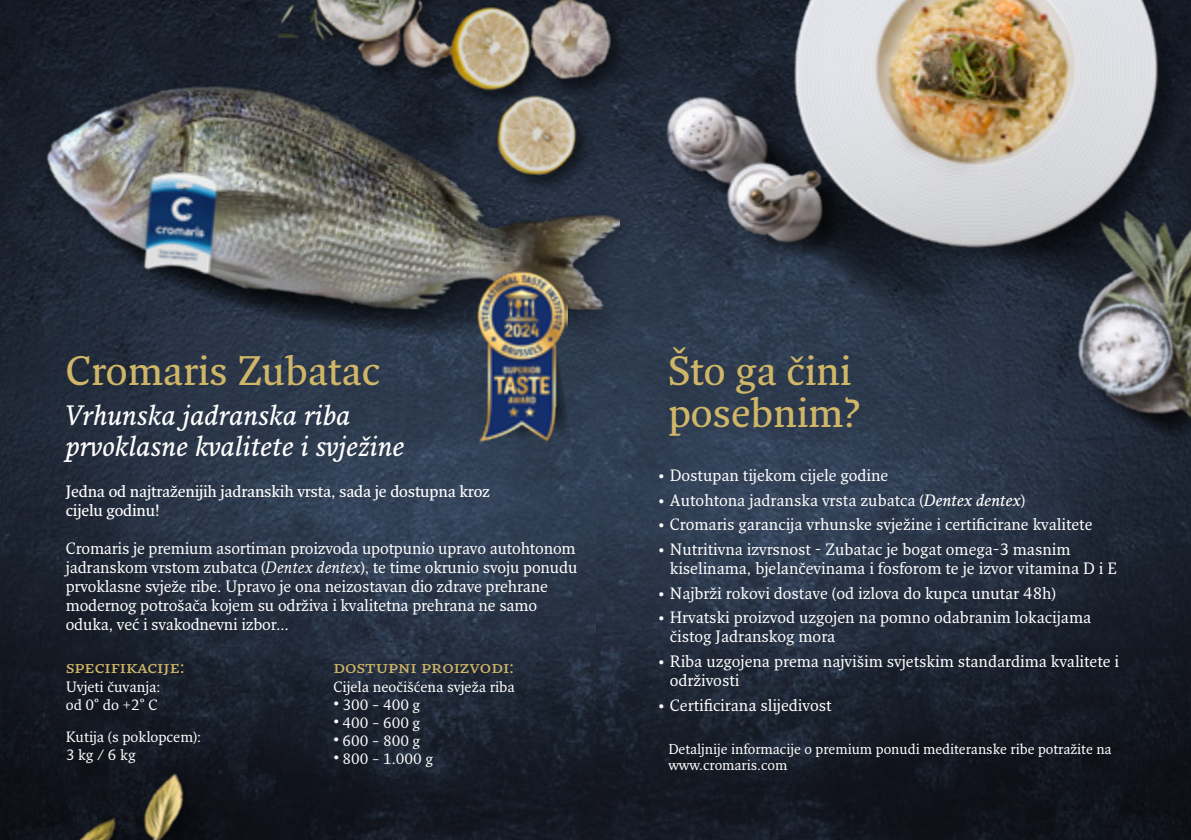
<style>
.page{position:relative;width:1191px;height:840px;background:#fff}
.page>*{position:absolute;margin:0;border:0;box-sizing:border-box;transform-origin:0 0}
.t1{font:600 40px/42px "Fresco Pro";color:#d0b667}
.t2{font:italic 600 27.2px/30.8px "Fresco Pro";color:#fff}
.t3{font:600 17.8px "Fresco Pro";color:#d0b667}
.t4{font:16px/19px "Fresco Pro";color:#fff}
.t5{font:600 16px/19px "Fresco Pro";letter-spacing:-.105em;color:#fff}
.t6{font:14.6px/18px "Fresco Pro";color:#fff}
.t7{font:14px/16px "Fresco Pro";color:#fff}
.s1{font-style:italic}
.s2{font-size:10.2px}
.s3{font-weight:600;font-style:italic}
</style>
<div class="page">
<img style="left:0;top:0;width:1191px;height:839px">
<svg style="left:702px;top:263px;width:306px;height:108px;background:#2d3b4e"></svg>
<img style="left:636px;top:74px;width:162px;height:187px">
<svg style="left:88px;top:329px;width:539px;height:18px;background:#2b3749"></svg>
<div style="left:37px;top:79px;width:599px;height:250px;background:#000;opacity:.27"></div>
<img style="left:23px;top:39px;width:597px;height:270px">
<svg style="left:206px;top:778px;width:20px;height:61px"></svg>
<img style="left:45px;top:765px;width:161px;height:74px">
<svg style="left:1101px;top:442px;width:90px;height:14px"></svg>
<svg style="left:839px;top:0;width:350px;height:323px;background:#232d3d"></svg>
<img style="left:1051px;top:200px;width:140px;height:242px">
<div style="left:798px;top:0;width:383px;height:270px;background:#000;opacity:.24"></div>
<img style="left:783px;top:0;width:386px;height:258px">
<img style="left:190px;top:0;width:456px;height:207px">
<svg style="left:504px;top:290px;width:69px;height:154px"></svg>
<img style="left:476px;top:269px;width:91px;height:173px">
<h1 class="t1" style="left:66px;top:348px;width:316px">Cromaris Zubatac</h1>
<h2 class="t2" style="left:66px;top:398px;width:340px">Vrhunska jadranska riba prvoklasne kvalitete i svježine</h2>
<p class="t5" style="left:66px;top:481px;width:425px">Jedna od najtraženijih jadranskih vrsta, sada je dostupna kroz cijelu godinu!</p>
<p class="t4" style="left:66px;top:538px;width:513px">Cromaris je premium asortiman proizvoda upotpunio upravo autohtonom jadranskom vrstom zubatca (<span class="s1">Dentex dentex</span>), te time okrunio svoju ponudu prvoklasne svježe ribe. Upravo je ona neizostavan dio zdrave prehrane modernog potrošača kojem su održiva i kvalitetna prehrana ne samo oduka, već i svakodnevni izbor…</p>
<p class="t3" style="left:66px;top:655px;width:121px">specifikacije:</p>
<p class="t6" style="left:66px;top:676px;width:96px">Uvjeti čuvanja: od 0° do +2° C</p>
<p class="t6" style="left:66px;top:727px;width:137px">Kutija (s poklopcem):<br>3 kg / 6 kg</p>
<p class="t3" style="left:333px;top:655px;width:182px">dostupni proizvodi:</p>
<p class="t6" style="left:333px;top:676px;width:183px">Cijela neočišćena svježa riba</p>
<p class="t6" style="left:333px;top:694px;width:88px"><sup>•</sup> 300 – 400 g</p>
<p class="t6" style="left:333px;top:712px;width:88px"><sup>•</sup> 400 – 600 g</p>
<p class="t6" style="left:333px;top:730px;width:88px"><sup>•</sup> 600 – 800 g</p>
<p class="t6" style="left:333px;top:748px;width:101px"><sup>•</sup> 800 – 1.000 g</p>
<h1 class="t1" style="left:668px;top:348px;width:194px">Što ga čini posebnim?</h1>
<p class="t4" style="left:658px;top:465px;width:231px"><span class="s2">•</span> Dostupan tijekom cijele godine</p>
<p class="t4" style="left:658px;top:489px;width:368px"><span class="s2">•</span> Autohtona jadranska vrsta zubatca (<span class="s3">Dentex dentex</span>)</p>
<p class="t4" style="left:658px;top:514px;width:435px"><span class="s2">•</span> Cromaris garancija vrhunske svježine i certificirane kvalitete</p>
<p class="t4" style="left:670px;top:539px;width:449px;text-indent:-11px"><span class="s2">•</span> Nutritivna izvrsnost - Zubatac je bogat omega-3 masnim kiselinama, bjelančevinama i fosforom te je izvor vitamina D i E</p>
<p class="t4" style="left:658px;top:582px;width:399px"><span class="s2">•</span> Najbrži rokovi dostave (od izlova do kupca unutar 48h)</p>
<p class="t4" style="left:670px;top:607px;width:423px;text-indent:-11px"><span class="s2">•</span> Hrvatski proizvod uzgojen na pomno odabranim lokacijama čistog Jadranskog mora</p>
<p class="t4" style="left:670px;top:651px;width:451px;text-indent:-11px"><span class="s2">•</span> Riba uzgojena prema najvišim svjetskim standardima kvalitete i održivosti</p>
<p class="t4" style="left:658px;top:694px;width:175px"><span class="s2">•</span> Certificirana slijedivost</p>
<p class="t7" style="left:668px;top:740px;width:445px">Detaljnije informacije o premium ponudi mediteranske ribe potražite na www.cromaris.com</p>
</div>
